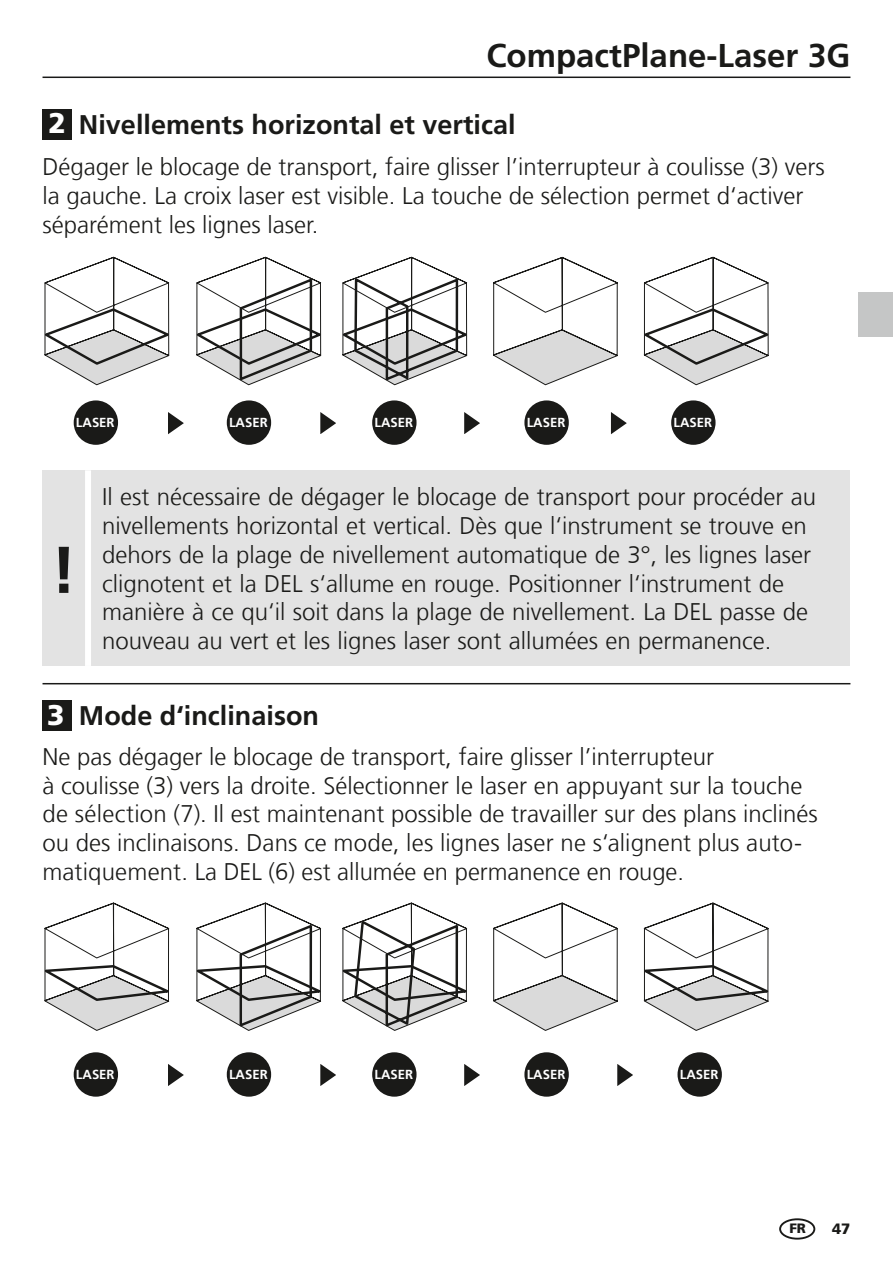
<style>
.page{position:relative;width:893px;height:1263px;background:#fff}
.page>*{position:absolute;margin:0;border:0;box-sizing:border-box;transform-origin:0 0}
.t1{font:700 66px "Frutiger LT Com";color:#1a1a18}
.t2{font:700 33px "Frutiger LT Com";color:#1a1a18}
.t3{font:700 27px "Frutiger LT Com";color:#1a1a18}
.t4{font:300 24px/28.8px "Frutiger LT Com";color:#1a1a18}
.t5{font:900 15px "Frutiger LT Com";color:#1a1a18}
.t6{font:900 13.5px "Frutiger LT Com";color:#1a1a18}
.t7{font:700 13.2px "Frutiger LT Com";color:#fff}
.s1{font-weight:900;font-size:28.5px;color:#fff}
</style>
<div class="page">
<hr style="left:43px;top:77px;width:807px;height:1px;background:#1a1a18">
<div style="left:74px;top:400px;width:44px;height:45px;background:#1a1a18;border-radius:50%"></div>
<div style="left:227px;top:400px;width:44px;height:45px;background:#1a1a18;border-radius:50%"></div>
<div style="left:372px;top:400px;width:45px;height:45px;background:#1a1a18;border-radius:50%"></div>
<div style="left:524px;top:400px;width:45px;height:45px;background:#1a1a18;border-radius:50%"></div>
<div style="left:671px;top:400px;width:44px;height:45px;background:#1a1a18;border-radius:50%"></div>
<svg style="left:168px;top:412px;width:16px;height:23px"></svg>
<svg style="left:320px;top:412px;width:16px;height:22px"></svg>
<svg style="left:464px;top:412px;width:16px;height:22px"></svg>
<svg style="left:610px;top:412px;width:17px;height:22px"></svg>
<svg style="left:44px;top:256px;width:126px;height:130px"></svg>
<svg style="left:643px;top:256px;width:126px;height:130px"></svg>
<svg style="left:196px;top:256px;width:126px;height:130px"></svg>
<svg style="left:342px;top:257px;width:125px;height:128px"></svg>
<svg style="left:493px;top:257px;width:125px;height:128px"></svg>
<div style="left:74px;top:1052px;width:44px;height:45px;background:#1a1a18;border-radius:50%"></div>
<div style="left:227px;top:1052px;width:44px;height:45px;background:#1a1a18;border-radius:50%"></div>
<div style="left:372px;top:1052px;width:45px;height:45px;background:#1a1a18;border-radius:50%"></div>
<div style="left:524px;top:1052px;width:45px;height:45px;background:#1a1a18;border-radius:50%"></div>
<div style="left:677px;top:1052px;width:45px;height:45px;background:#1a1a18;border-radius:50%"></div>
<svg style="left:168px;top:1064px;width:16px;height:22px"></svg>
<svg style="left:320px;top:1064px;width:16px;height:22px"></svg>
<svg style="left:464px;top:1064px;width:16px;height:22px"></svg>
<svg style="left:617px;top:1064px;width:16px;height:22px"></svg>
<svg style="left:44px;top:903px;width:125px;height:128px"></svg>
<svg style="left:644px;top:903px;width:125px;height:128px"></svg>
<svg style="left:196px;top:903px;width:125px;height:128px"></svg>
<svg style="left:342px;top:903px;width:125px;height:128px"></svg>
<svg style="left:493px;top:903px;width:125px;height:128px"></svg>
<div style="left:43px;top:109px;width:29px;height:30px;background:#1a1a18"></div>
<div style="left:43px;top:470px;width:807px;height:196px;background:#e3e3e3"></div>
<div style="left:85px;top:470px;width:6px;height:196px;background:#fff"></div>
<div style="left:43px;top:700px;width:29px;height:30px;background:#1a1a18"></div>
<hr style="left:43px;top:683px;width:807px;height:1px;background:#1a1a18">
<div style="left:779px;top:1218px;width:36px;height:21px;border:2px solid #1a1a18;border-radius:50%"></div>
<div style="left:859px;top:293px;width:34px;height:44px;background:#c5c6c6"></div>
<h2 class="t2" style="left:486px;top:36px;width:365px">CompactPlane-Laser 3G</h2>
<p class="t3" style="left:48px;top:109px;width:469px"><span class="s1">2</span> Nivellements horizontal et vertical</p>
<p class="t4" style="left:43px;top:152px;width:784px">Dégager le blocage de transport, faire glisser l’interrupteur à coulisse (3) vers la gauche. La croix laser est visible. La touche de sélection permet d‘activer séparément les lignes laser.</p>
<p class="t7" style="left:76px;top:415px;width:40px">LASER</p>
<p class="t7" style="left:229px;top:415px;width:40px">LASER</p>
<p class="t7" style="left:374px;top:415px;width:40px">LASER</p>
<p class="t7" style="left:527px;top:415px;width:40px">LASER</p>
<p class="t7" style="left:673px;top:415px;width:40px">LASER</p>
<h1 class="t1" style="left:51px;top:531px;width:27px">!</h1>
<p class="t4" style="left:102px;top:483px;width:716px">Il est nécessaire de dégager le blocage de transport pour procéder au nivellements horizontal et vertical. Dès que l‘instrument se trouve en dehors de la plage de nivellement automatique de 3°, les lignes laser clignotent et la DEL s‘allume en rouge. Positionner l‘instrument de manière à ce qu‘il soit dans la plage de nivellement. La DEL passe de nouveau au vert et les lignes laser sont allumées en permanence.</p>
<p class="t3" style="left:47px;top:700px;width:273px"><span class="s1">3</span> Mode d‘inclinaison</p>
<p class="t4" style="left:43px;top:742px;width:777px">Ne pas dégager le blocage de transport, faire glisser l’interrupteur<br>à coulisse (3) vers la droite. Sélectionner le laser en appuyant sur la touche de sélection (7). Il est maintenant possible de travailler sur des plans inclinés ou des inclinaisons. Dans ce mode, les lignes laser ne s‘alignent plus auto&shy;matiquement. La DEL (6) est allumée en permanence en rouge.</p>
<p class="t7" style="left:76px;top:1067px;width:40px">LASER</p>
<p class="t7" style="left:229px;top:1067px;width:40px">LASER</p>
<p class="t7" style="left:374px;top:1067px;width:40px">LASER</p>
<p class="t7" style="left:527px;top:1067px;width:40px">LASER</p>
<p class="t7" style="left:680px;top:1067px;width:40px">LASER</p>
<p class="t6" style="left:789px;top:1220px;width:18px">FR</p>
<p class="t5" style="left:832px;top:1219px;width:20px">47</p>
</div>
